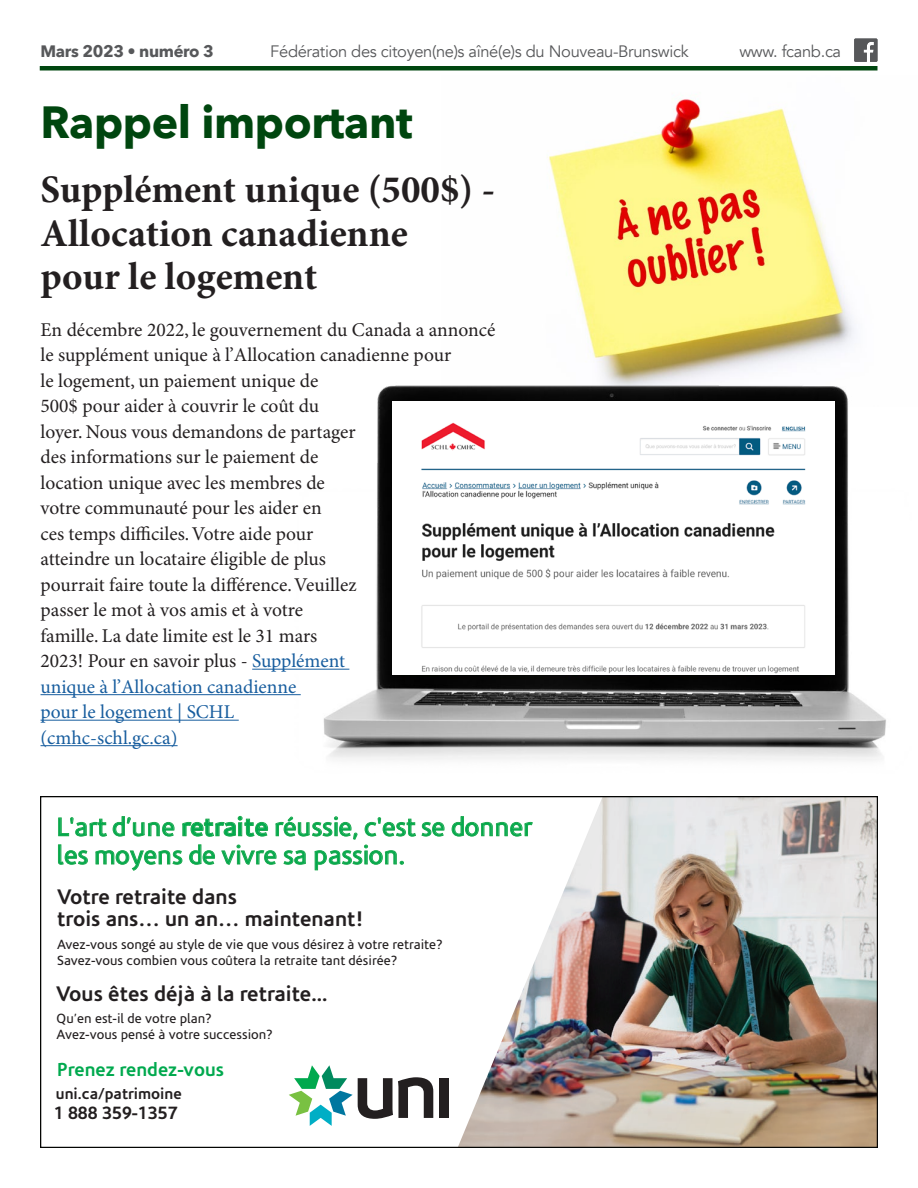
<style>
.page{position:relative;width:918px;height:1188px;background:#fff}
.page>*{position:absolute;margin:0;border:0;box-sizing:border-box;transform-origin:0 0}
.t1{font:700 45px "Avenir Next";letter-spacing:-.01em;color:#00460f}
.t2{font:700 39px/43.5px "Minion Pro";color:#231f20}
.t3{font:26.1px/28.2px "Corisande";color:#00a94e}
.t4{font:700 21.3px/22.4px "Corisande";color:#231f20}
.t5{font:19.5px/25.5px "Minion Pro";color:#231f20}
.t6{font:700 19.05px "Corisande";color:#00a94e}
.t7{font:700 18px "Corisande";color:#231f20}
.t8{font:16.5px "Avenir";letter-spacing:-.02em;color:#57585a}
.t9{font:700 16.5px "Avenir Next";letter-spacing:-.02em;color:#57585a}
.t10{font:700 15.6px "Corisande";color:#231f20}
.t11{font:13.5px/16.5px "Corisande";color:#231f20}
.s1{color:#175d9e}
.s2{font-weight:700}
</style>
<div class="page">
<img style="left:603px;top:799px;width:272px;height:346px">
<svg style="left:240px;top:799px;width:363px;height:346px"></svg>
<svg style="left:422px;top:822px;width:22px;height:14px"></svg>
<svg style="left:452px;top:816px;width:81px;height:20px"></svg>
<svg style="left:58px;top:816px;width:358px;height:55px"></svg>
<img style="left:58px;top:863px;width:328px;height:144px">
<div style="left:439px;top:1078px;width:10px;height:40px;background:#231f20"></div>
<svg style="left:289px;top:1065px;width:144px;height:61px"></svg>
<div style="left:40px;top:796px;width:838px;height:352px;border:2px solid #040503"></div>
<hr style="left:40px;top:66px;width:838px;height:4px;background:#00460f">
<svg style="left:854px;top:39px;width:23px;height:23px"></svg>
<img style="left:547px;top:99px;width:308px;height:264px">
<img style="left:295px;top:363px;width:591px;height:397px">
<hr style="left:252px;top:669px;width:97px;height:1px;background:#175d9e">
<hr style="left:40px;top:694px;width:261px;height:1px;background:#175d9e">
<hr style="left:40px;top:720px;width:199px;height:1px;background:#175d9e">
<hr style="left:40px;top:745px;width:138px;height:1px;background:#175d9e">
<div style="left:392px;top:402px;width:443px;height:273px;background:#fff"></div>
<img style="left:421px;top:422px;width:385px;height:252px">
<p class="t9" style="left:40px;top:36px;width:175px">Mars 2023 • numéro 3</p>
<p class="t8" style="left:270px;top:41px;width:420px">Fédération des citoyen(ne)s aîné(e)s du Nouveau-Brunswick</p>
<p class="t8" style="left:739px;top:41px;width:103px">www. fcanb.ca</p>
<h1 class="t1" style="left:41px;top:83px;width:374px">Rappel important</h1>
<h2 class="t2" style="left:40px;top:170px;width:456px">Supplément unique (500$) -<br>Allocation canadienne pour le logement</h2>
<p class="t5" style="left:40px;top:318px;width:456px">En décembre 2022, le gouvernement du Canada a annoncé le supplément unique à l’Allocation canadienne pour<br>le logement, un paiement unique de<br>500$ pour aider à couvrir le coût du<br>loyer. Nous vous demandons de partager<br>des informations sur le paiement de<br>location unique avec les membres de<br>votre communauté pour les aider en<br>ces temps difficiles. Votre aide pour<br>atteindre un locataire éligible de plus<br>pourrait faire toute la différence. Veuillez<br>passer le mot à vos amis et à votre<br>famille. La date limite est le 31 mars<br>2023! Pour en savoir plus - <span class="s1">Supplément<br>unique à l’Allocation canadienne<br>pour le logement | SCHL<br>(cmhc-schl.gc.ca)</span></p>
<h3 class="t3" style="left:57px;top:813px;width:477px">L'art d’une <span class="s2">retraite</span> réussie, c'est se donner les moyens de vivre sa passion.</h3>
<p class="t4" style="left:57px;top:886px;width:308px">Votre retraite dans<br>trois ans… un an… maintenant!</p>
<p class="t11" style="left:57px;top:936px;width:387px">Avez-vous songé au style de vie que vous désirez à votre retraite?<br>Savez-vous combien vous coûtera la retraite tant désirée?</p>
<p class="t4" style="left:56px;top:983px;width:273px">Vous êtes déjà à la retraite...</p>
<p class="t11" style="left:57px;top:1011px;width:218px;line-height:15.9px">Qu’en est-il de votre plan?<br>Avez-vous pensé à votre succession?</p>
<p class="t6" style="left:57px;top:1058px;width:169px">Prenez rendez-vous</p>
<p class="t10" style="left:56px;top:1084px;width:127px">uni.ca/patrimoine</p>
<p class="t7" style="left:54px;top:1103px;width:125px">1 888 359-1357</p>
</div>
